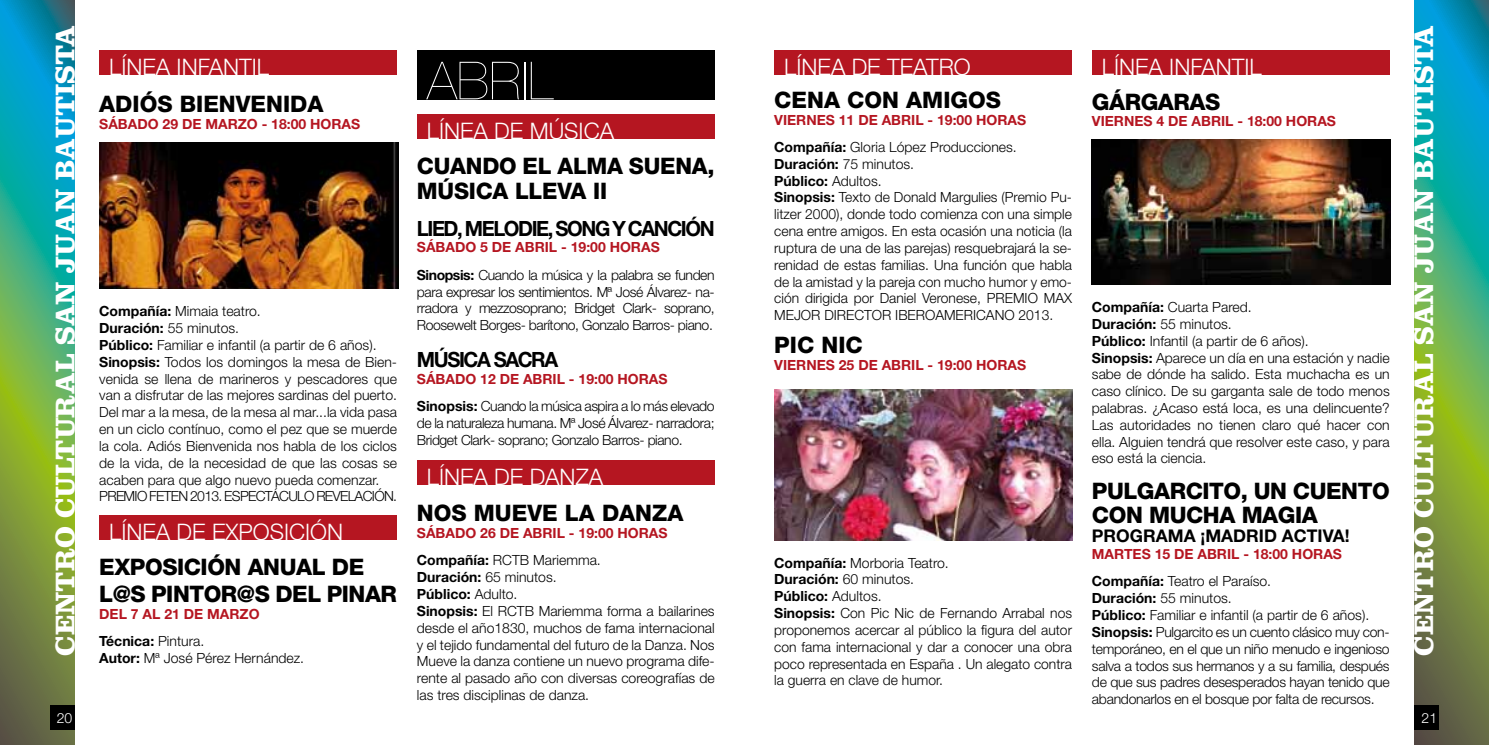
<style>
.page{position:relative;width:1489px;height:745px;background:#fff}
.page>*{position:absolute;margin:0;border:0;box-sizing:border-box;transform-origin:0 0}
.t1{font:200 52.5px "Helvetica Neue LT Std";color:#fff}
.t2{font:700 28px "Clarendon LT Std";color:#fff}
.t3{font:800 22.75px/24.5px "Helvetica Neue LT Std";letter-spacing:-.01em;color:#000}
.t4{font:300 22.75px "Helvetica Neue LT Std";color:#fff}
.t5{font:700 21px "Helvetica Neue LT Std";letter-spacing:-.07em;color:#000;scale:.96 1}
.t6{font:700 17.5px "Helvetica Neue LT Std";color:#000}
.t7{font:300 14px/16.8px "Helvetica Neue LT Std";color:#000}
.t8{font:700 14px/27.3px "Helvetica Neue LT Std";color:#b51621}
.t9{font:300 14px/16.8px "Helvetica Neue LT Std";letter-spacing:-.02em;color:#000}
.t10{font:300 14px/27.3px "Helvetica Neue LT Std";letter-spacing:-.03em;color:#000}
.t11{font:300 14px "Helvetica Neue LT Std";color:#fff}
.s1{color:#000}
.s2{font-weight:300;color:#000}
.s3{font-weight:700}
.s4{font-weight:700;color:#b51621}
</style>
<div class="page">
<svg style="left:1414px;top:0;width:74px;height:744px;background:#4f9c6b"></svg>
<svg style="left:0;top:0;width:74px;height:744px;background:#4c9d6e"></svg>
<div style="left:1414px;top:704px;width:25px;height:25px;background:#000"></div>
<div style="left:50px;top:704px;width:24px;height:25px;background:#000"></div>
<div style="left:99px;top:50px;width:298px;height:24px;background:#b51621"></div>
<img style="left:99px;top:142px;width:299px;height:147px">
<div style="left:99px;top:514px;width:298px;height:25px;background:#b51621"></div>
<div style="left:417px;top:50px;width:297px;height:49px;background:#000"></div>
<div style="left:417px;top:114px;width:297px;height:25px;background:#b51621"></div>
<div style="left:417px;top:459px;width:297px;height:25px;background:#b51621"></div>
<div style="left:774px;top:50px;width:297px;height:24px;background:#b51621"></div>
<img style="left:774px;top:389px;width:297px;height:151px">
<div style="left:1091px;top:50px;width:298px;height:24px;background:#b51621"></div>
<img style="left:1091px;top:140px;width:299px;height:144px">
<h2 class="t2" style="left:48px;top:655px;width:631px;rotate:-90deg">CENTRO CULTURAL SAN JUAN BAUTISTA</h2>
<h2 class="t2" style="left:1406px;top:655px;width:631px;rotate:-90deg">CENTRO CULTURAL SAN JUAN BAUTISTA</h2>
<h3 class="t4" style="left:784px;top:52px;width:188px">LÍNEA DE TEATRO</h3>
<h3 class="t3" style="left:774px;top:87px;width:228px">CENA CON AMIGOS</h3>
<p class="t8" style="left:774px;top:106px;width:253px">VIERNES 11 DE ABRIL - 19:00 HORAS<br><span class="s1">Compañía:</span> <span class="s2">Gloria López Producciones.</span></p>
<p class="t7" style="left:774px;top:155px;width:299px"><span class="s3">Duración:</span> 75 minutos.<br><span class="s3">Público:</span> Adultos.<br><span class="s3">Sinopsis:</span> Texto de Donald Margulies (Premio Pu&shy;litzer 2000), donde todo comienza con una simple cena entre amigos. En esta ocasión una noticia (la ruptura de una de las parejas) resquebrajará la se&shy;renidad de estas familias. Una función que habla de la amistad y la pareja con mucho humor y emo&shy;ción dirigida por Daniel Veronese, PREMIO MAX MEJOR DIRECTOR IBEROAMERICANO 2013.</p>
<h3 class="t3" style="left:774px;top:333px;width:90px">PIC NIC</h3>
<p class="t8" style="left:774px;top:351px;width:253px">VIERNES 25 DE ABRIL - 19:00 HORAS</p>
<h3 class="t4" style="left:109px;top:52px;width:161px">LÍNEA INFANTIL</h3>
<h3 class="t3" style="left:99px;top:92px;width:226px">ADIÓS BIENVENIDA</h3>
<p class="t8" style="left:99px;top:110px;width:262px">SÁBADO 29 DE MARZO - 18:00 HORAS</p>
<h3 class="t4" style="left:1101px;top:52px;width:161px">LÍNEA INFANTIL</h3>
<h3 class="t3" style="left:1091px;top:89px;width:130px">GÁRGARAS</h3>
<p class="t8" style="left:1091px;top:107px;width:246px">VIERNES 4 DE ABRIL - 18:00 HORAS</p>
<h1 class="t1" style="left:427px;top:50px;width:128px">ABRIL</h1>
<h3 class="t4" style="left:427px;top:117px;width:189px">LÍNEA DE MÚSICA</h3>
<h3 class="t3" style="left:417px;top:154px;width:299px">CUANDO EL ALMA SUENA,<br>MÚSICA LLEVA II</h3>
<h3 class="t5" style="left:417px;top:215px;width:312px">LIED, MELODIE, SONG Y CANCIÓN</h3>
<p class="t10" style="left:417px;top:233px;width:299px"><span class="s4">SÁBADO 5 DE ABRIL - 19:00 HORAS<br></span><span class="s3">Sinopsis:</span> Cuando la música y la palabra se funden</p>
<p class="t7" style="left:417px;top:283px;width:299px;text-align:justify">para expresar los sentimientos. Mª José Álvarez- na&shy;rradora y mezzosoprano; Bridget Clark- soprano, Roosewelt Borges- barítono, Gonzalo Barros- piano.</p>
<h3 class="t5" style="left:417px;top:346px;width:149px">MÚSICA SACRA</h3>
<p class="t10" style="left:417px;top:364px;width:299px"><span class="s4">SÁBADO 12 DE ABRIL - 19:00 HORAS<br></span><span class="s3">Sinopsis:</span> Cuando la música aspira a lo más elevado</p>
<p class="t10" style="left:417px;top:414px;width:299px;line-height:16.8px">de la naturaleza humana. Mª José Álvarez- narradora;<br>Bridget Clark- soprano; Gonzalo Barros- piano.</p>
<h3 class="t4" style="left:427px;top:462px;width:178px">LÍNEA DE DANZA</h3>
<h3 class="t3" style="left:417px;top:500px;width:268px">NOS MUEVE LA DANZA</h3>
<p class="t8" style="left:417px;top:519px;width:252px">SÁBADO 26 DE ABRIL - 19:00 HORAS<br><span class="s1">Compañía:</span> <span class="s2">RCTB Mariemma.</span></p>
<p class="t7" style="left:417px;top:568px;width:299px"><span class="s3">Duración:</span> 65 minutos.<br><span class="s3">Público:</span> Adulto.<br><span class="s3">Sinopsis:</span> El RCTB Mariemma forma a bailarines desde el año1830, muchos de fama internacional y el tejido fundamental del futuro de la Danza. Nos Mueve la danza contiene un nuevo programa dife&shy;rente al pasado año con diversas coreografías de las tres disciplinas de danza.</p>
<p class="t7" style="left:1091px;top:298px;width:299px"><span class="s3">Compañía:</span> Cuarta Pared.<br><span class="s3">Duración:</span> 55 minutos.<br><span class="s3">Público:</span> Infantil (a partir de 6 años).<br><span class="s3">Sinopsis:</span> Aparece un día en una estación y nadie sabe de dónde ha salido. Esta muchacha es un caso clínico. De su garganta sale de todo menos palabras. ¿Acaso está loca, es una delincuente?<br>Las autoridades no tienen claro qué hacer con ella. Alguien tendrá que resolver este caso, y para eso está la ciencia.</p>
<h3 class="t3" style="left:1091px;top:478px;width:299px">PULGARCITO, UN CUENTO<br>CON MUCHA MAGIA</h3>
<p class="t6" style="left:1091px;top:525px;width:259px">PROGRAMA ¡MADRID ACTIVA!</p>
<p class="t8" style="left:1091px;top:540px;width:251px">MARTES 15 DE ABRIL - 18:00 HORAS<br><span class="s1">Compañía:</span> <span class="s2">Teatro el Paraíso.</span></p>
<p class="t9" style="left:1091px;top:589px;width:299px"><span class="s3">Duración:</span> 55 minutos.<br><span class="s3">Público:</span> Familiar e infantil (a partir de 6 años).<br><span class="s3">Sinopsis:</span> Pulgarcito es un cuento clásico muy con&shy;temporáneo, en el que un niño menudo e ingenioso salva a todos sus hermanos y a su familia, después de que sus padres desesperados hayan tenido que abandonarlos en el bosque por falta de recursos.</p>
<p class="t7" style="left:99px;top:302px;width:299px"><span class="s3">Compañía:</span> Mimaia teatro.<br><span class="s3">Duración:</span> 55 minutos.<br><span class="s3">Público:</span> Familiar e infantil (a partir de 6 años).<br><span class="s3">Sinopsis:</span> Todos los domingos la mesa de Bien&shy;venida se llena de marineros y pescadores que van a disfrutar de las mejores sardinas del puerto.<br>Del mar a la mesa, de la mesa al mar...la vida pasa en un ciclo contínuo, como el pez que se muerde la cola. Adiós Bienvenida nos habla de los ciclos de la vida, de la necesidad de que las cosas se acaben para que algo nuevo pueda comenzar.<br>PREMIO FETEN 2013. ESPECTÁCULO REVELACIÓN.</p>
<h3 class="t4" style="left:109px;top:517px;width:235px">LÍNEA DE EXPOSICIÓN</h3>
<h3 class="t3" style="left:99px;top:552px;width:299px;line-height:27.3px">EXPOSICIÓN ANUAL DE<br>L@S PINTOR@S DEL PINAR</h3>
<p class="t8" style="left:99px;top:599px;width:162px">DEL 7 AL 21 DE MARZO<br><span class="s1">Técnica:</span> <span class="s2">Pintura.</span></p>
<p class="t7" style="left:99px;top:648px;width:206px"><span class="s3">Autor:</span> Mª José Pérez Hernández.</p>
<p class="t7" style="left:774px;top:553px;width:299px"><span class="s3">Compañía:</span> Morboria Teatro.<br><span class="s3">Duración:</span> 60 minutos.<br><span class="s3">Público:</span> Adultos.<br><span class="s3">Sinopsis:</span> Con Pic Nic de Fernando Arrabal nos proponemos acercar al público la figura del autor con fama internacional y dar a conocer una obra poco representada en España . Un alegato contra la guerra en clave de humor.</p>
<p class="t11" style="left:57px;top:708px;width:17px">20</p>
<p class="t11" style="left:1421px;top:708px;width:17px">21</p>
</div>
